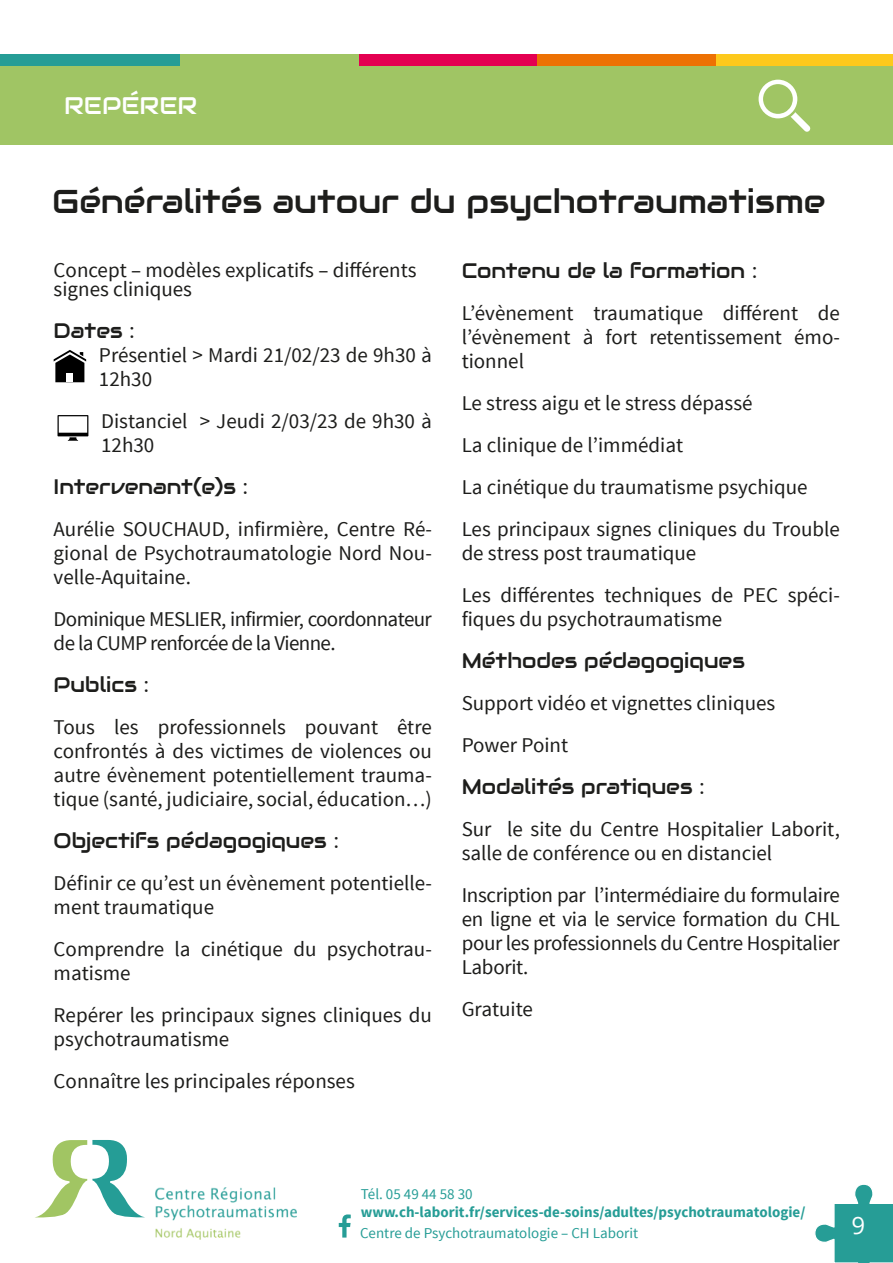
<style>
.page{position:relative;width:893px;height:1263px;background:#fff}
.page>*{position:absolute;margin:0;border:0;box-sizing:border-box;transform-origin:0 0}
.t1{font:33px "Audiowide";color:#1d1d1b}
.t2{font:24px "Audiowide";color:#fff}
.t3{font:24px "Open Sans";color:#fff}
.t4{font:21px/24px "Source Sans Pro";color:#1d1d1b}
.t5{font:21px "Audiowide";color:#1d1d1b}
.t6{font:21px/24px "Source Sans Pro";letter-spacing:-.03em;color:#1d1d1b}
.t7{font:700 15px "Source Sans Pro";color:#269d96}
.t8{font:15px "Source Sans Pro";color:#269d96}
</style>
<div class="page">
<div style="left:0;top:65px;width:893px;height:80px;background:#a0c564"></div>
<svg style="left:759px;top:80px;width:51px;height:52px"></svg>
<svg style="left:815px;top:1184px;width:78px;height:79px"></svg>
<div style="left:537px;top:54px;width:179px;height:11px;background:#ed7103"></div>
<div style="left:716px;top:54px;width:177px;height:12px;background:#fdc91c"></div>
<div style="left:359px;top:54px;width:178px;height:11px;background:#e40051"></div>
<div style="left:180px;top:54px;width:179px;height:11px;background:#a0c564"></div>
<div style="left:0;top:54px;width:180px;height:12px;background:#269d96"></div>
<svg style="left:35px;top:1140px;width:110px;height:78px"></svg>
<svg style="left:339px;top:1214px;width:12px;height:23px"></svg>
<img style="left:156px;top:1188px;width:140px;height:52px">
<svg style="left:54px;top:350px;width:32px;height:32px"></svg>
<div style="left:67px;top:374px;width:6px;height:8px;background:#fff"></div>
<svg style="left:58px;top:415px;width:30px;height:26px"></svg>
<p class="t2" style="left:64px;top:90px;width:135px">REPÉRER</p>
<h1 class="t1" style="left:52px;top:180px;width:775px">Généralités autour du psychotraumatisme</h1>
<p class="t4" style="left:54px;top:262px;width:364px;line-height:19.5px">Concept – modèles explicatifs – différents signes cliniques</p>
<p class="t5" style="left:54px;top:317px;width:82px">Dates :</p>
<p class="t4" style="left:99px;top:345px;width:334px">Présentiel &gt; Mardi 21/02/23 de 9h30 à<br>12h30</p>
<p class="t4" style="left:101px;top:411px;width:332px">Distanciel &gt; Jeudi 2/03/23 de 9h30 à<br>12h30</p>
<p class="t5" style="left:54px;top:473px;width:196px">Intervenant(e)s :</p>
<p class="t4" style="left:54px;top:519px;width:380px;text-align:justify">Aurélie SOUCHAUD, infirmière, Centre Ré&shy;gional de Psychotraumatologie Nord Nou&shy;velle-Aquitaine.</p>
<p class="t6" style="left:54px;top:609px;width:380px">Dominique MESLIER, infirmier, coordonnateur de la CUMP renforcée de la Vienne.</p>
<p class="t5" style="left:54px;top:671px;width:97px">Publics :</p>
<p class="t4" style="left:54px;top:717px;width:380px;text-align:justify">Tous les professionnels pouvant être confrontés à des victimes de violences ou autre évènement potentiellement trauma&shy;tique (santé, judiciaire, social, éducation…)</p>
<p class="t5" style="left:54px;top:827px;width:287px">Objectifs pédagogiques :</p>
<p class="t4" style="left:54px;top:873px;width:380px">Définir ce qu’est un évènement potentielle&shy;ment traumatique</p>
<p class="t4" style="left:54px;top:939px;width:380px">Comprendre la cinétique du psychotrau&shy;matisme</p>
<p class="t4" style="left:54px;top:1005px;width:380px">Repérer les principaux signes cliniques du psychotraumatisme</p>
<p class="t4" style="left:54px;top:1071px;width:303px">Connaître les principales réponses</p>
<p class="t5" style="left:462px;top:257px;width:297px">Contenu de la formation :</p>
<p class="t4" style="left:462px;top:302px;width:380px;text-align:justify">L’évènement traumatique différent de l’évènement à fort retentissement émo&shy;tionnel</p>
<p class="t4" style="left:462px;top:383px;width:380px;line-height:42px">Le stress aigu et le stress dépassé<br>La clinique de l’immédiat<br>La cinétique du traumatisme psychique Les principaux signes cliniques du Trouble</p>
<p class="t4" style="left:462px;top:533px;width:380px;line-height:42px">de stress post traumatique<br>Les différentes techniques de PEC spéci-</p>
<p class="t4" style="left:462px;top:608px;width:262px">fiques du psychotraumatisme</p>
<p class="t5" style="left:462px;top:647px;width:285px">Méthodes pédagogiques</p>
<p class="t4" style="left:462px;top:683px;width:315px;line-height:42px">Support vidéo et vignettes cliniques<br>Power Point</p>
<p class="t5" style="left:462px;top:773px;width:244px">Modalités pratiques :</p>
<p class="t4" style="left:462px;top:818px;width:380px">Sur le site du Centre Hospitalier Laborit, salle de conférence ou en distanciel</p>
<p class="t4" style="left:462px;top:884px;width:380px;text-align:justify">Inscription par l’intermédiaire du formulaire en ligne et via le service formation du CHL pour les professionnels du Centre Hospitalier Laborit.</p>
<p class="t4" style="left:462px;top:998px;width:73px">Gratuite</p>
<p class="t8" style="left:361px;top:1188px;width:113px">Tél. 05 49 44 58 30</p>
<p class="t7" style="left:361px;top:1206px;width:446px">www.ch-laborit.fr/services-de-soins/adultes/psychotraumatologie/</p>
<p class="t8" style="left:360px;top:1226px;width:280px">Centre de Psychotraumatologie – CH Laborit</p>
<p class="t3" style="left:851px;top:1216px;width:15px">9</p>
</div>
